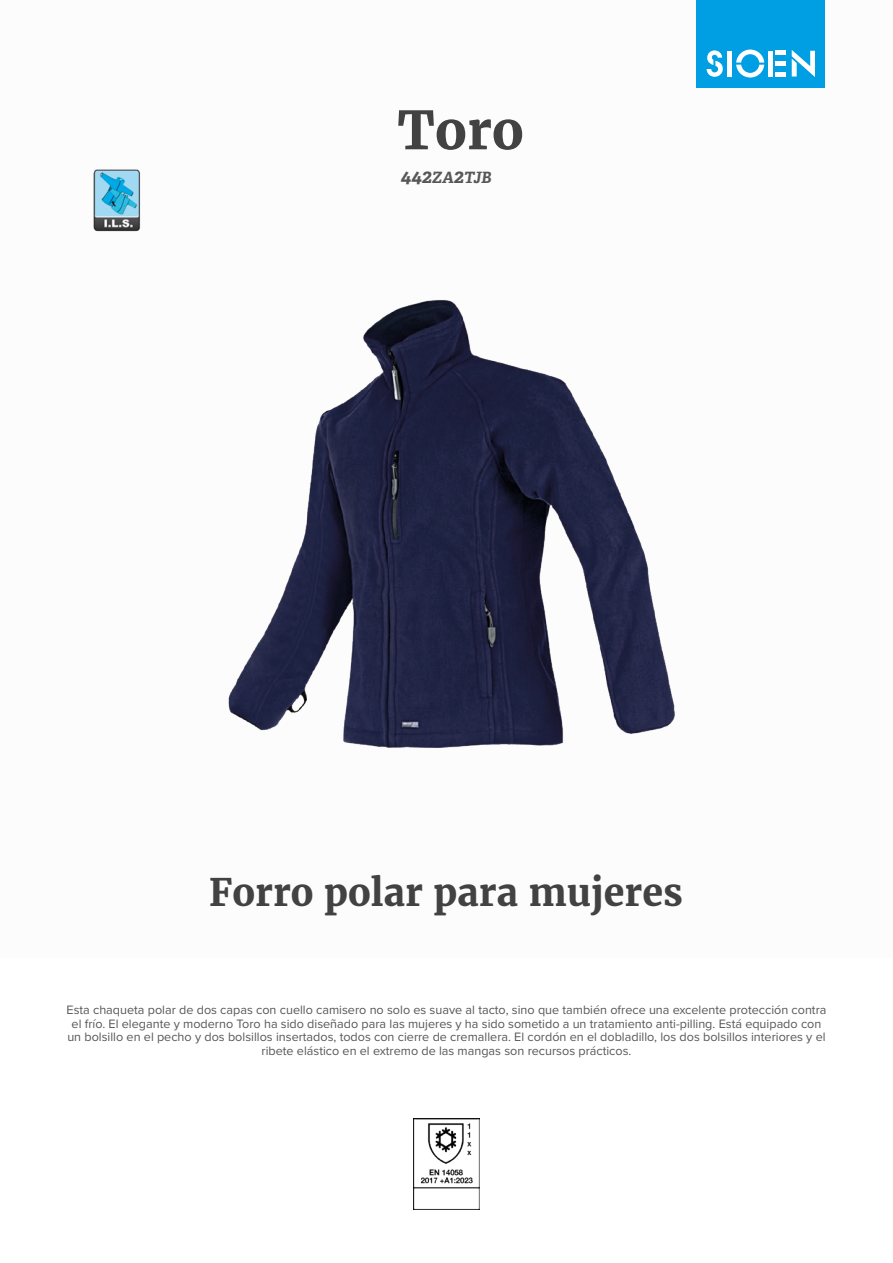
<style>
.page{position:relative;width:893px;height:1263px;background:#fff}
.page>*{position:absolute;margin:0;border:0;box-sizing:border-box;transform-origin:0 0}
.t1{font:700 52.5px "Merriweather";color:#424243}
.t2{font:700 37.5px "Merriweather";color:#424243}
.t3{font:italic 700 15.6px "Adelle";color:#575756}
.t4{font:12.6px/13.6px "Proxima Nova";color:#575756;text-align:center}
.s1{font-size:19.5px}
</style>
<div class="page">
<div style="left:697px;top:0;width:128px;height:88px;background:#009fe3"></div>
<svg style="left:707px;top:50px;width:16px;height:27px"></svg>
<svg style="left:736px;top:50px;width:28px;height:28px"></svg>
<div style="left:727px;top:51px;width:5px;height:26px;background:#fff"></div>
<div style="left:768px;top:51px;width:5px;height:26px;background:#fff"></div>
<div style="left:775px;top:72px;width:11px;height:5px;background:#fff"></div>
<div style="left:775px;top:61px;width:11px;height:5px;background:#fff"></div>
<hr style="left:775px;top:51px;width:11px;height:4px;background:#fff">
<svg style="left:792px;top:50px;width:23px;height:27px"></svg>
<img style="left:93px;top:169px;width:48px;height:63px">
<img style="left:413px;top:1118px;width:67px;height:92px">
<img style="left:228px;top:299px;width:447px;height:449px">
<h1 class="t1" style="left:397px;top:95px;width:128px">Toro</h1>
<p class="t3" style="left:400px;top:168px;width:92px"><span class="s1">442</span>ZA<span class="s1">2</span>TJB</p>
<h2 class="t2" style="left:209px;top:867px;width:475px">Forro polar para mujeres</h2>
<p class="t4" style="left:67px;top:1002px;width:761px">Esta chaqueta polar de dos capas con cuello camisero no solo es suave al tacto, sino que también ofrece una excelente protección contra el frío. El elegante y moderno Toro ha sido diseñado para las mujeres y ha sido sometido a un tratamiento anti-pilling. Está equipado con un bolsillo en el pecho y dos bolsillos insertados, todos con cierre de cremallera. El cordón en el dobladillo, los dos bolsillos interiores y el ribete elástico en el extremo de las mangas son recursos prácticos.</p>
</div>
